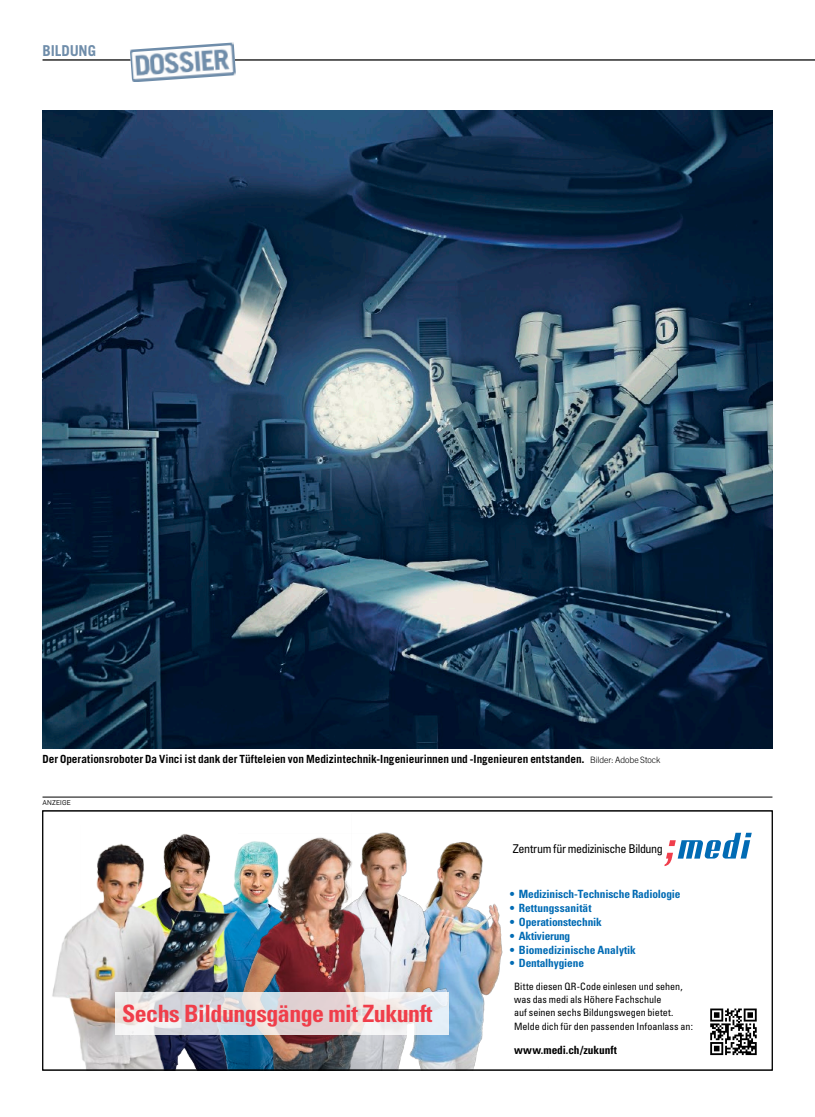
<style>
.page{position:relative;width:815px;height:1117px;background:#fff}
.page>*{position:absolute;margin:0;border:0;box-sizing:border-box;transform-origin:0 0}
.t1{font:700 condensed 23.88px "Univers";letter-spacing:-.02em;color:#f03e4a}
.t2{font:700 15px "Trade Gothic";letter-spacing:-.01em;color:#6f8daa}
.t3{font:condensed 12.12px "Univers";letter-spacing:-.03em;color:#000}
.t4{font:700 condensed 11.38px "Univers";letter-spacing:-.01em;color:#016bb4}
.t5{font:700 condensed 11.38px "Univers";letter-spacing:-.005em;color:#000}
.t6{font:700 11.25px "Trade Gothic";letter-spacing:-.005em;color:#000}
.t7{font:condensed 10.12px/12.6px "Univers";letter-spacing:-.005em;color:#000}
.t8{font:6.88px "Flama";letter-spacing:.02em;color:#000}
.s1{font-weight:300;font-size:8.75px}
</style>
<div class="page">
<hr style="left:43px;top:59px;width:772px;height:2px;background:#000">
<img style="left:130px;top:42px;width:106px;height:40px">
<img style="left:43px;top:111px;width:729px;height:637px">
<hr style="left:43px;top:796px;width:729px;height:1px;background:#000">
<img style="left:485px;top:903px;width:18px;height:93px">
<img style="left:372px;top:832px;width:113px;height:235px">
<img style="left:243px;top:836px;width:129px;height:231px">
<img style="left:52px;top:834px;width:191px;height:233px">
<svg style="left:664px;top:832px;width:88px;height:33px"></svg>
<div style="left:43px;top:810px;width:729px;height:259px;border:1px solid #000"></div>
<svg style="left:710px;top:1008px;width:47px;height:46px"></svg>
<svg style="left:115px;top:992px;width:333px;height:42px;background:#e3e0e2"></svg>
<h2 class="t2" style="left:43px;top:41px;width:55px">BILDUNG</h2>
<p class="t6" style="left:43px;top:751px;width:620px">Der Operationsroboter Da Vinci ist dank der Tüfteleien von Medizintechnik-Ingenieurinnen und -Ingenieuren entstanden. <span class="s1">Bilder: Adobe Stock</span></p>
<p class="t8" style="left:43px;top:798px;width:30px">ANZEIGE</p>
<p class="t3" style="left:513px;top:840px;width:152px">Zentrum für medizinische Bildung</p>
<p class="t4" style="left:510px;top:886px;width:172px">• Medizinisch-Technische Radiologie</p>
<p class="t4" style="left:510px;top:900px;width:83px">• Rettungssanität</p>
<p class="t4" style="left:510px;top:914px;width:94px">• Operationstechnik</p>
<p class="t4" style="left:510px;top:928px;width:62px">• Aktivierung</p>
<p class="t4" style="left:510px;top:942px;width:128px">• Biomedizinische Analytik</p>
<p class="t4" style="left:510px;top:956px;width:76px">• Dentalhygiene</p>
<p class="t7" style="left:514px;top:980px;width:170px">Bitte diesen QR-Code einlesen und sehen, was das medi als Höhere Fachschule<br>auf seinen sechs Bildungswegen bietet.</p>
<p class="t7" style="left:514px;top:1019px;width:180px">Melde dich für den passenden Infoanlass an:</p>
<p class="t5" style="left:514px;top:1042px;width:105px">www.medi.ch/zukunft</p>
<h1 class="t1" style="left:122px;top:999px;width:312px">Sechs Bildungsgänge mit Zukunft</h1>
</div>
